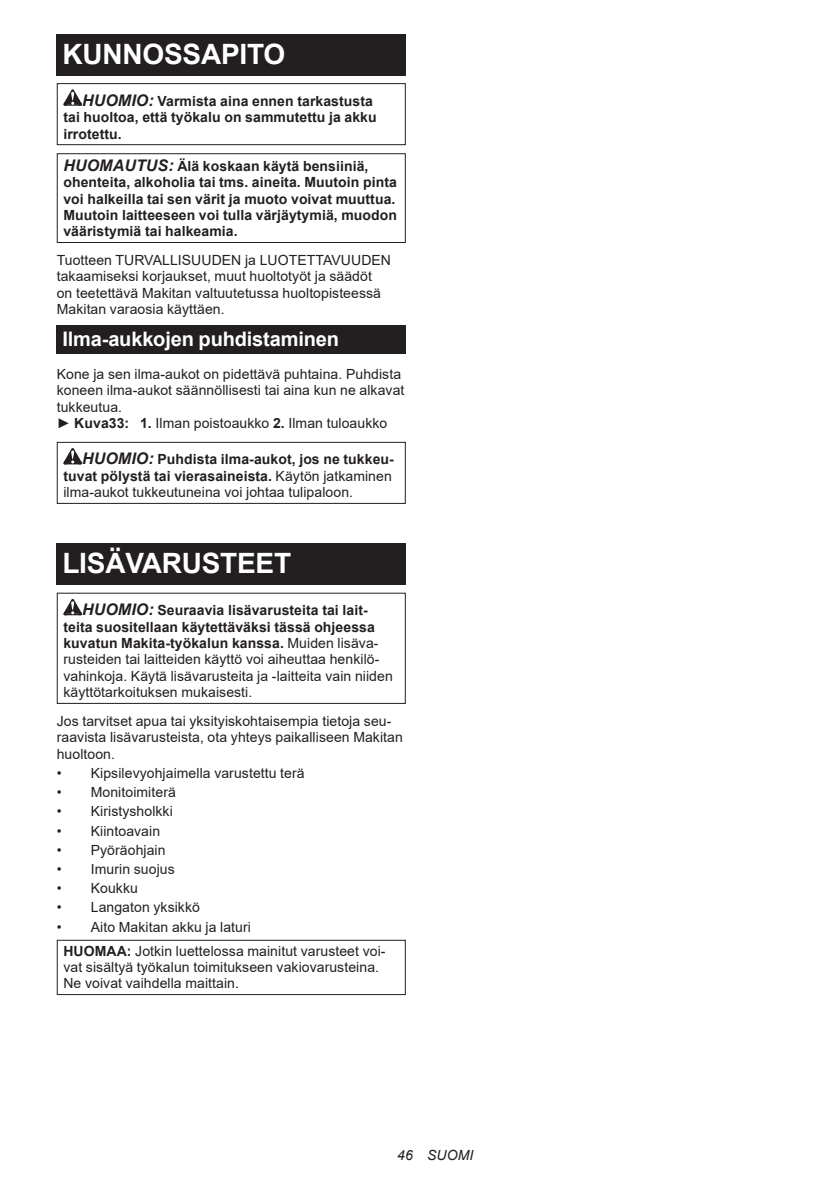
<style>
.page{position:relative;width:840px;height:1191px;background:#fff}
.page>*{position:absolute;margin:0;border:0;box-sizing:border-box;transform-origin:0 0}
.t1{font:700 28px "Arial";letter-spacing:-.01em;color:#fff}
.t2{font:700 20px "Arial";letter-spacing:-.01em;color:#fff}
.t3{font:14px/16.4px "Arial";letter-spacing:.005em;color:#231f20}
.t4{font:700 14px/16.4px "Arial";letter-spacing:.005em;color:#231f20}
.t5{font:italic 14px "Arial";letter-spacing:.005em;color:#231f20}
.s1{font-style:italic;font-size:16px}
.s2{font-weight:700}
.s3{font-weight:400}
.s4{font-weight:700;font-style:italic;font-size:16px}
</style>
<div class="page">
<div style="left:57px;top:34px;width:348px;height:41px;background:#231f20"></div>
<svg style="left:63px;top:89px;width:19px;height:17px"></svg>
<div style="left:57px;top:83px;width:348px;height:62px;border:1px solid #231f20"></div>
<div style="left:57px;top:153px;width:348px;height:90px;border:1px solid #231f20"></div>
<div style="left:57px;top:325px;width:348px;height:29px;background:#231f20"></div>
<svg style="left:63px;top:448px;width:19px;height:16px"></svg>
<div style="left:57px;top:442px;width:348px;height:62px;border:1px solid #231f20"></div>
<div style="left:57px;top:543px;width:348px;height:41px;background:#231f20"></div>
<svg style="left:63px;top:599px;width:19px;height:16px"></svg>
<div style="left:57px;top:592px;width:348px;height:112px;border:1px solid #231f20"></div>
<div style="left:57px;top:939px;width:348px;height:56px;border:1px solid #231f20"></div>
<h1 class="t1" style="left:62px;top:34px;width:224px">KUNNOSSAPITO</h1>
<p class="t4" style="left:63px;top:93px;width:314px;text-indent:19px"><span class="s1">HUOMIO:</span> Varmista aina ennen tarkastusta tai huoltoa, että työkalu on sammutettu ja akku irrotettu.</p>
<p class="t4" style="left:63px;top:158px;width:335px"><span class="s1">HUOMAUTUS:</span> Älä koskaan käytä bensiiniä, ohenteita, alkoholia tai tms. aineita. Muutoin pinta voi halkeilla tai sen värit ja muoto voivat muuttua.<br>Muutoin laitteeseen voi tulla värjäytymiä, muodon vääristymiä tai halkeamia.</p>
<p class="t3" style="left:57px;top:252px;width:335px">Tuotteen TURVALLISUUDEN ja LUOTETTAVUUDEN takaamiseksi korjaukset, muut huoltotyöt ja säädöt on teetettävä Makitan valtuutetussa huoltopisteessä Makitan varaosia käyttäen.</p>
<h2 class="t2" style="left:62px;top:324px;width:278px">Ilma-aukkojen puhdistaminen</h2>
<p class="t3" style="left:57px;top:366px;width:349px">Kone ja sen ilma-aukot on pidettävä puhtaina. Puhdista koneen ilma-aukot säännöllisesti tai aina kun ne alkavat tukkeutua.<br>► <span class="s2">Kuva33: 1.</span> Ilman poistoaukko <span class="s2">2.</span> Ilman tuloaukko</p>
<p class="t4" style="left:63px;top:451px;width:331px;text-indent:19px"><span class="s1">HUOMIO:</span> Puhdista ilma-aukot, jos ne tukkeu&shy;tuvat pölystä tai vierasaineista. <span class="s3">Käytön jatkaminen ilma-aukot tukkeutuneina voi johtaa tulipaloon.</span></p>
<h1 class="t1" style="left:62px;top:544px;width:230px">LISÄVARUSTEET</h1>
<p class="t3" style="left:63px;top:602px;width:331px;text-indent:19px"><span class="s4">HUOMIO:</span> <span class="s2">Seuraavia lisävarusteita tai lait&shy;teita suositellaan käytettäväksi tässä ohjeessa kuvatun Makita-työkalun kanssa.</span> Muiden lisäva&shy;rusteiden tai laitteiden käyttö voi aiheuttaa henkilö&shy;vahinkoja. Käytä lisävarusteita ja -laitteita vain niiden käyttötarkoituksen mukaisesti.</p>
<p class="t3" style="left:57px;top:712px;width:347px">Jos tarvitset apua tai yksityiskohtaisempia tietoja seu&shy;raavista lisävarusteista, ota yhteys paikalliseen Makitan huoltoon.</p>
<p class="t3" style="left:57px;top:764px;width:249px">• Kipsilevyohjaimella varustettu terä</p>
<p class="t3" style="left:57px;top:784px;width:121px">• Monitoimiterä</p>
<p class="t3" style="left:57px;top:803px;width:117px">• Kiristysholkki</p>
<p class="t3" style="left:57px;top:822px;width:105px">• Kiintoavain</p>
<p class="t3" style="left:57px;top:841px;width:110px">• Pyöräohjain</p>
<p class="t3" style="left:57px;top:860px;width:119px">• Imurin suojus</p>
<p class="t3" style="left:57px;top:880px;width:83px">• Koukku</p>
<p class="t3" style="left:57px;top:899px;width:145px">• Langaton yksikkö</p>
<p class="t3" style="left:63px;top:914px;width:323px;line-height:23.8px;text-indent:-7px">• Aito Makitan akku ja laturi<br><span class="s2">HUOMAA:</span> Jotkin luettelossa mainitut varusteet voi-</p>
<p class="t3" style="left:63px;top:958px;width:317px">vat sisältyä työkalun toimitukseen vakiovarusteina.<br>Ne voivat vaihdella maittain.</p>
<p class="t5" style="left:397px;top:1146px;width:78px">46 SUOMI</p>
</div>
